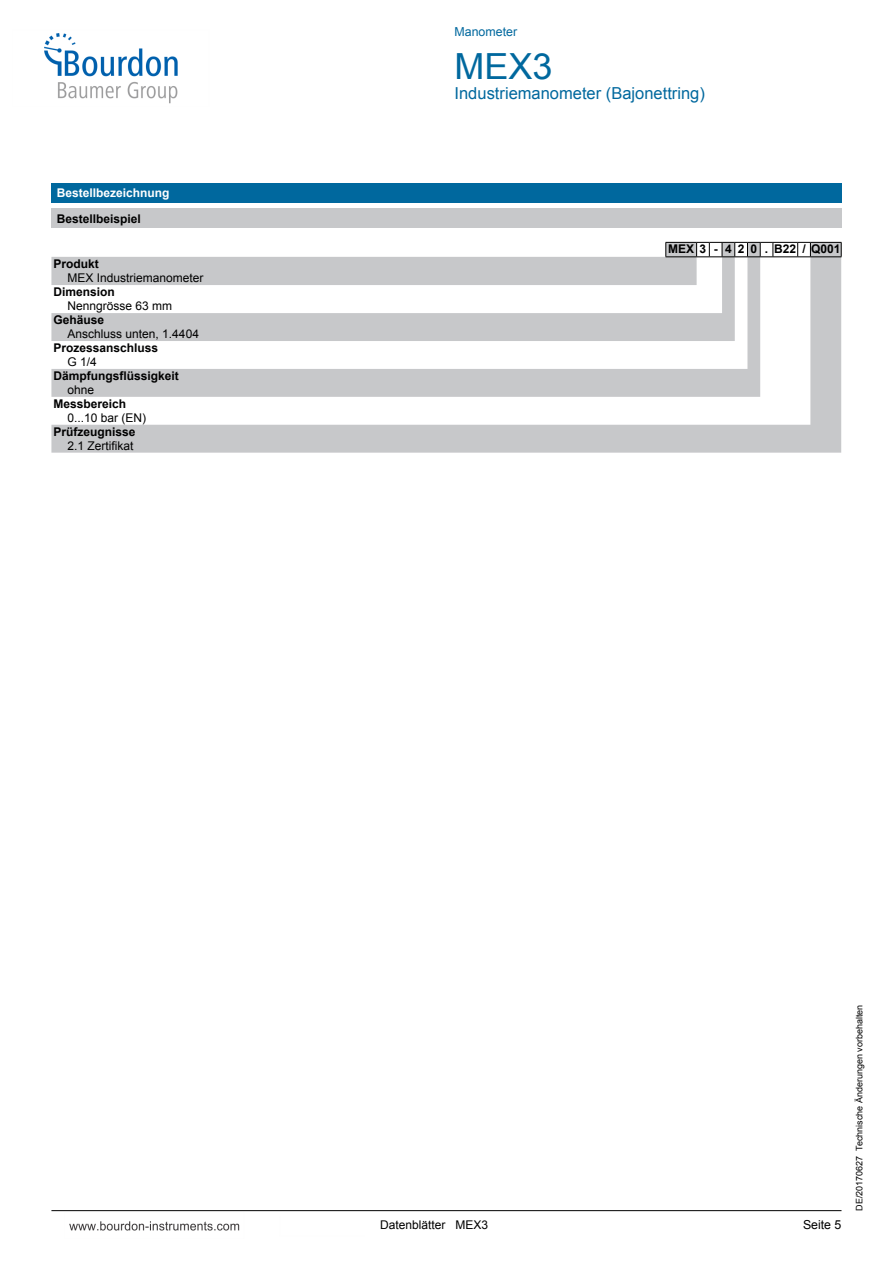
<style>
.page{position:relative;width:893px;height:1263px;background:#fff}
.page>*{position:absolute;margin:0;border:0;box-sizing:border-box;transform-origin:0 0}
.t1{font:36px "Arial";color:#00689e}
.t2{font:16.5px "Arial";color:#00689e}
.t3{font:12.3px "Arial";color:#00689e}
.t4{font:12.3px "Arial";color:#000}
.t5{font:700 12px "Arial";color:#000}
.t6{font:12px "Arial";color:#000}
.t7{font:700 12px "Arial";color:#fff}
.t8{font:9px "Arial";color:#000}
</style>
<div class="page">
<img style="left:44px;top:33px;width:798px;height:1198px">
<p class="t7" style="left:57px;top:185px;width:114px">Bestellbezeichnung</p>
<p class="t5" style="left:57px;top:211px;width:86px">Bestellbeispiel</p>
<p class="t5" style="left:54px;top:255px;width:47px">Produkt</p>
<p class="t6" style="left:68px;top:270px;width:138px">MEX Industriemanometer</p>
<p class="t5" style="left:54px;top:284px;width:63px">Dimension</p>
<p class="t6" style="left:68px;top:298px;width:106px">Nenngrösse 63 mm</p>
<p class="t5" style="left:54px;top:312px;width:52px">Gehäuse</p>
<p class="t6" style="left:68px;top:326px;width:133px">Anschluss unten, 1.4404</p>
<p class="t5" style="left:54px;top:340px;width:106px">Prozessanschluss</p>
<p class="t6" style="left:68px;top:354px;width:31px">G 1/4</p>
<p class="t5" style="left:54px;top:368px;width:127px">Dämpfungsflüssigkeit</p>
<p class="t6" style="left:68px;top:382px;width:28px">ohne</p>
<p class="t5" style="left:54px;top:395px;width:74px">Messbereich</p>
<p class="t6" style="left:68px;top:409px;width:80px">0...10 bar (EN)</p>
<p class="t5" style="left:54px;top:423px;width:84px">Prüfzeugnisse</p>
<p class="t6" style="left:68px;top:437px;width:68px">2.1 Zertifikat</p>
<p class="t3" style="left:455px;top:24px;width:64px">Manometer</p>
<p class="t1" style="left:455px;top:43px;width:100px">MEX3</p>
<p class="t2" style="left:455px;top:82px;width:252px">Industriemanometer (Bajonettring)</p>
<p class="t5" style="left:668px;top:241px;width:174px">MEX3 - 420 .B22/Q001</p>
<p class="t6" style="left:380px;top:1217px;width:110px">Datenblätter MEX3</p>
<p class="t4" style="left:803px;top:1217px;width:40px">Seite 5</p>
<p class="t8" style="left:853px;top:1210px;width:207px;rotate:-90deg">DE/20170627 Technische Änderungen vorbehalten</p>
</div>
